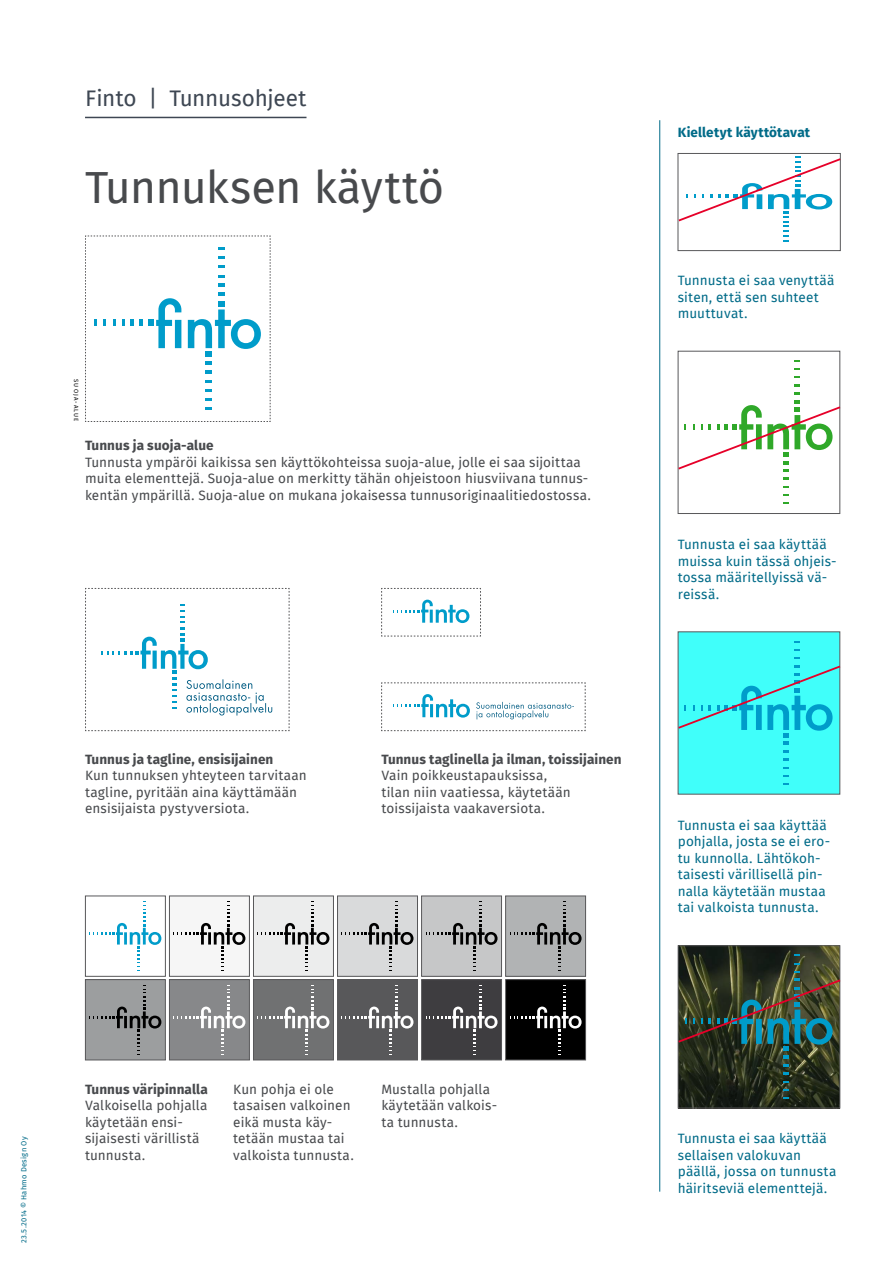
<style>
.page{position:relative;width:893px;height:1263px;background:#fff}
.page>*{position:absolute;margin:0;border:0;box-sizing:border-box;transform-origin:0 0}
.t1{font:45px "Fira Sans";letter-spacing:-.015em;color:#484a4d}
.t2{font:22.5px "Fira Sans";letter-spacing:-.01em;color:#3e4753}
.t3{font:13.5px/16.5px "Fira Sans";letter-spacing:.01em;color:#484a4d}
.t4{font:13.5px/16.5px "Fira Sans";letter-spacing:.01em;color:#006b88}
.t5{font:700 13.5px "Fira Sans";letter-spacing:.005em;color:#484a4d}
.t6{font:700 13.5px "Fira Sans";letter-spacing:.015em;color:#006b88}
.t7{font:7.5px "Fira Sans";letter-spacing:.035em;color:#006b88}
.t8{font:6px "Fira Sans";letter-spacing:.175em;color:#000}
</style>
<div class="page">
<hr style="left:85px;top:117px;width:221px;height:1px;background:#3e4753">
<svg style="left:85px;top:236px;width:186px;height:186px"></svg>
<div style="left:678px;top:153px;width:162px;height:98px;border:1px solid #58585a"></div>
<svg style="left:677px;top:157px;width:164px;height:84px"></svg>
<svg style="left:783px;top:478px;width:6px;height:2px"></svg>
<svg style="left:783px;top:494px;width:6px;height:2px"></svg>
<svg style="left:783px;top:502px;width:6px;height:2px"></svg>
<svg style="left:783px;top:486px;width:6px;height:2px"></svg>
<svg style="left:794px;top:368px;width:6px;height:2px"></svg>
<svg style="left:794px;top:360px;width:6px;height:2px"></svg>
<svg style="left:794px;top:376px;width:6px;height:2px"></svg>
<div style="left:678px;top:351px;width:162px;height:163px;border:1px solid #58585a"></div>
<svg style="left:677px;top:384px;width:164px;height:88px"></svg>
<div style="left:678px;top:631px;width:162px;height:163px;background:#40fffa;border:1px solid #58585a"></div>
<svg style="left:783px;top:775px;width:6px;height:2px"></svg>
<svg style="left:783px;top:783px;width:6px;height:2px"></svg>
<svg style="left:794px;top:649px;width:6px;height:2px"></svg>
<svg style="left:677px;top:657px;width:164px;height:104px"></svg>
<img style="left:680px;top:947px;width:158px;height:159px">
<div style="left:678px;top:945px;width:162px;height:163px;border:1px solid #58585a"></div>
<svg style="left:783px;top:1097px;width:6px;height:2px"></svg>
<svg style="left:783px;top:1080px;width:6px;height:2px"></svg>
<svg style="left:794px;top:954px;width:6px;height:2px"></svg>
<svg style="left:677px;top:971px;width:164px;height:103px;background:#3b4a39"></svg>
<svg style="left:85px;top:588px;width:205px;height:143px"></svg>
<svg style="left:381px;top:682px;width:205px;height:49px"></svg>
<svg style="left:89px;top:901px;width:72px;height:70px"></svg>
<div style="left:169px;top:896px;width:80px;height:80px;background:#f6f6f6"></div>
<svg style="left:173px;top:901px;width:72px;height:70px"></svg>
<div style="left:169px;top:896px;width:81px;height:80px;border:1px solid #58585a"></div>
<div style="left:253px;top:896px;width:80px;height:80px;background:#eceded"></div>
<svg style="left:257px;top:901px;width:72px;height:70px"></svg>
<div style="left:253px;top:896px;width:81px;height:80px;border:1px solid #58585a"></div>
<div style="left:337px;top:896px;width:80px;height:80px;background:#d9dadb"></div>
<svg style="left:341px;top:901px;width:72px;height:70px"></svg>
<div style="left:337px;top:896px;width:81px;height:80px;border:1px solid #58585a"></div>
<div style="left:422px;top:896px;width:80px;height:80px;background:#c6c7c8"></div>
<svg style="left:426px;top:901px;width:72px;height:70px"></svg>
<div style="left:421px;top:896px;width:81px;height:80px;border:1px solid #58585a"></div>
<div style="left:506px;top:896px;width:80px;height:80px;background:#b1b3b4"></div>
<svg style="left:510px;top:901px;width:72px;height:70px"></svg>
<div style="left:505px;top:896px;width:81px;height:80px;border:1px solid #58585a"></div>
<div style="left:85px;top:979px;width:80px;height:81px;background:#9c9e9f"></div>
<svg style="left:89px;top:985px;width:72px;height:70px"></svg>
<div style="left:85px;top:979px;width:80px;height:81px;border:1px solid #58585a"></div>
<div style="left:169px;top:979px;width:80px;height:81px;background:#87888a"></div>
<svg style="left:173px;top:985px;width:72px;height:70px"></svg>
<div style="left:169px;top:979px;width:81px;height:81px;border:1px solid #58585a"></div>
<div style="left:253px;top:979px;width:80px;height:81px;background:#707172"></div>
<svg style="left:257px;top:985px;width:72px;height:70px"></svg>
<div style="left:253px;top:979px;width:81px;height:81px;border:1px solid #58585a"></div>
<div style="left:337px;top:979px;width:80px;height:81px;background:#58585a"></div>
<svg style="left:341px;top:985px;width:72px;height:70px"></svg>
<div style="left:337px;top:979px;width:81px;height:81px;border:1px solid #58585a"></div>
<div style="left:422px;top:979px;width:80px;height:81px;background:#3e3d40"></div>
<svg style="left:426px;top:985px;width:72px;height:70px"></svg>
<div style="left:421px;top:979px;width:81px;height:81px;border:1px solid #58585a"></div>
<div style="left:506px;top:979px;width:80px;height:81px;background:#000"></div>
<svg style="left:510px;top:985px;width:72px;height:70px"></svg>
<div style="left:505px;top:979px;width:81px;height:81px;border:1px solid #58585a"></div>
<hr style="left:659px;top:120px;width:1px;height:1071px;background:#006b88">
<svg style="left:381px;top:588px;width:100px;height:49px"></svg>
<h2 class="t2" style="left:85px;top:82px;width:223px">Finto | Tunnusohjeet</h2>
<h1 class="t1" style="left:85px;top:156px;width:361px">Tunnuksen käyttö</h1>
<p class="t8" style="left:81px;top:379px;width:44px;rotate:90deg">SUOJA-ALUE</p>
<p class="t5" style="left:85px;top:436px;width:130px">Tunnus ja suoja-alue</p>
<p class="t3" style="left:85px;top:455px;width:508px">Tunnusta ympäröi kaikissa sen käyttökohteissa suoja-alue, jolle ei saa sijoittaa muita elementtejä. Suoja-alue on merkitty tähän ohjeistoon hiusviivana tunnus&shy;kentän ympärillä. Suoja-alue on mukana jokaisessa tunnusoriginaalitiedostossa.</p>
<p class="t6" style="left:678px;top:123px;width:134px">Kielletyt käyttötavat</p>
<p class="t4" style="left:678px;top:273px;width:158px">Tunnusta ei saa venyttää siten, että sen suhteet muuttuvat.</p>
<p class="t4" style="left:678px;top:537px;width:160px">Tunnusta ei saa käyttää muissa kuin tässä ohjeis&shy;tossa määritellyissä vä&shy;reissä.</p>
<p class="t5" style="left:85px;top:750px;width:190px">Tunnus ja tagline, ensisijainen</p>
<p class="t3" style="left:85px;top:768px;width:223px">Kun tunnuksen yhteyteen tarvitaan tagline, pyritään aina käyttämään ensisijaista pystyversiota.</p>
<p class="t5" style="left:381px;top:750px;width:242px">Tunnus taglinella ja ilman, toissijainen</p>
<p class="t3" style="left:381px;top:768px;width:191px">Vain poikkeustapauksissa, tilan niin vaatiessa, käytetään toissijaista vaakaversiota.</p>
<p class="t4" style="left:678px;top:818px;width:154px">Tunnusta ei saa käyttää pohjalla, josta se ei ero&shy;tu kunnolla. Lähtökoh&shy;taisesti värillisellä pin&shy;nalla käytetään mustaa tai valkoista tunnusta.</p>
<p class="t7" style="left:19px;top:1243px;width:109px;rotate:-90deg">23.5.2014 © Hahmo Design Oy</p>
<p class="t5" style="left:85px;top:1080px;width:124px">Tunnus väripinnalla</p>
<p class="t3" style="left:85px;top:1098px;width:124px">Valkoisella pohjalla käytetään ensi&shy;sijaisesti värillistä tunnusta.</p>
<p class="t3" style="left:233px;top:1082px;width:122px">Kun pohja ei ole tasaisen valkoinen eikä musta käy&shy;tetään mustaa tai valkoista tunnusta.</p>
<p class="t3" style="left:381px;top:1082px;width:117px">Mustalla pohjalla käytetään valkois&shy;ta tunnusta.</p>
<p class="t4" style="left:678px;top:1131px;width:160px">Tunnusta ei saa käyttää sellaisen valokuvan päällä, jossa on tunnusta häiritseviä elementtejä.</p>
</div>
